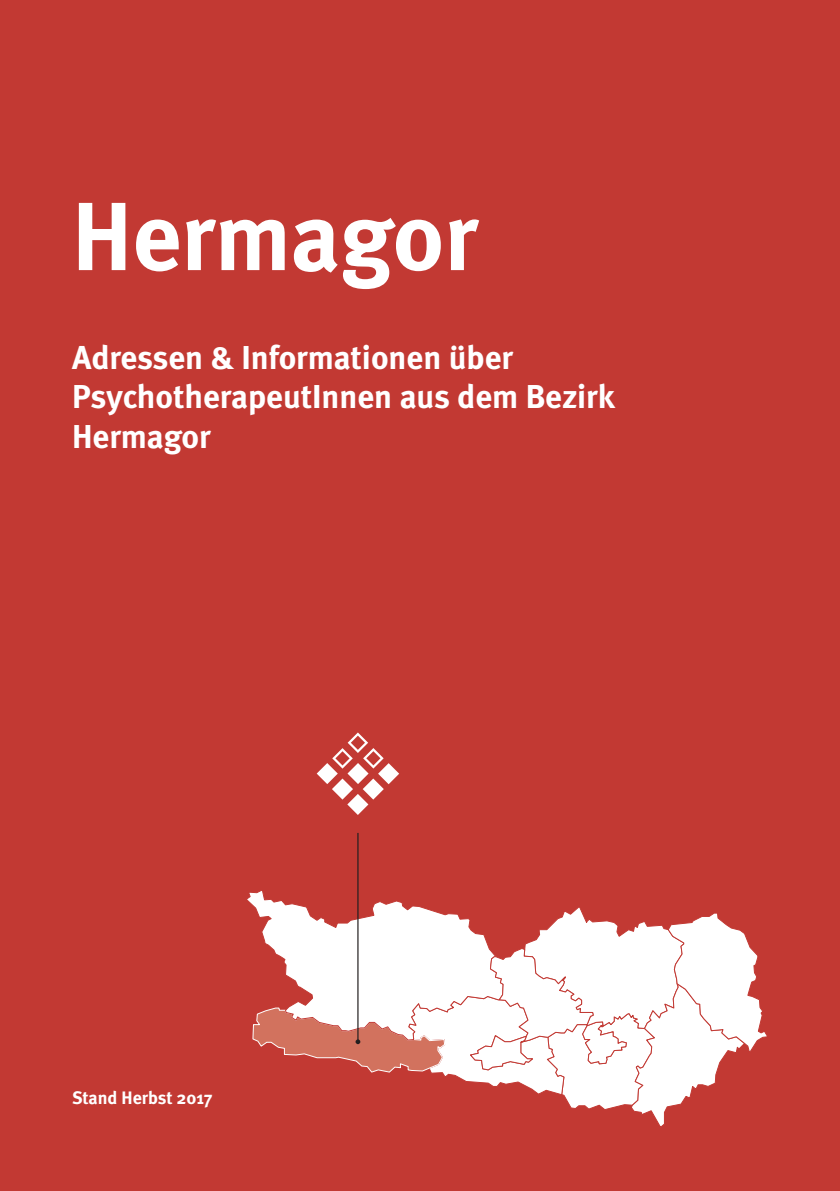
<style>
.page{position:relative;width:840px;height:1191px;background:#fff}
.page>*{position:absolute;margin:0;border:0;box-sizing:border-box;transform-origin:0 0}
.t1{font:700 96.6px "Meta";color:#fff}
.t2{font:700 33px/39.6px "Meta";color:#fff}
.t3{font:700 18px "Meta";color:#fff}
</style>
<div class="page">
<div style="left:0;top:0;width:839px;height:1191px;background:#c23933"></div>
<svg style="left:316px;top:732px;width:83px;height:83px"></svg>
<hr style="left:357px;top:833px;width:1px;height:208px;background:#231f20">
<svg style="left:247px;top:888px;width:520px;height:238px"></svg>
<h1 class="t1" style="left:72px;top:179px;width:407px">Hermagor</h1>
<p class="t2" style="left:72px;top:337px;width:544px">Adressen &amp; Informationen über<br>PsychotherapeutInnen aus dem Bezirk<br>Hermagor</p>
<p class="t3" style="left:72px;top:1087px;width:142px">Stand Herbst 2017</p>
</div>
